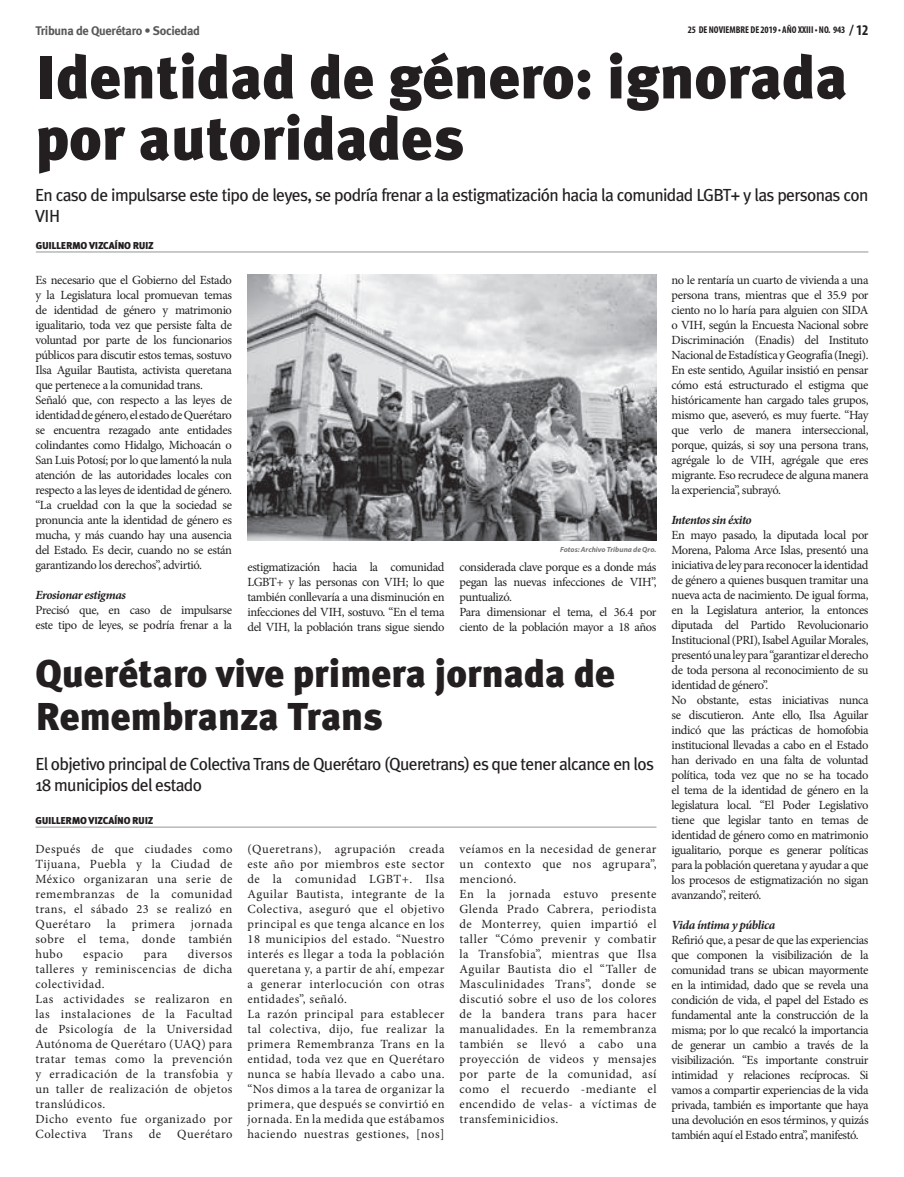
<style>
.page{position:relative;width:904px;height:1177px;background:#fff}
.page>*{position:absolute;margin:0;border:0;box-sizing:border-box;transform-origin:0 0}
.t1{font:900 61.25px/61.2px "Meta Plus";color:#231f20}
.t2{font:900 38.75px/42.5px "Meta Plus";color:#231f20}
.t3{font:17.5px/21px "Meta Plus";letter-spacing:-.04em;color:#231f20}
.t4{font:12.5px/15px "Minion Pro";letter-spacing:-.025em;color:#231f20;text-align:justify}
.t5{font:12.5px/15px "Minion Pro";letter-spacing:.04em;color:#231f20}
.t6{font:italic 700 12.5px "Minion Pro";letter-spacing:-.035em;color:#231f20}
.t7{font:700 12.5px "Meta Plus";letter-spacing:-.025em;color:#57585a}
.t8{font:900 10px "Meta Plus Lining";letter-spacing:-.025em;color:#231f20}
.t9{font:700 condensed 9.88px "Myriad Pro";color:#231f20}
.t10{font:italic 700 7.5px "Myriad Pro";color:#76787b}
.s1{font-size:15px}
.s2{font-size:14.88px}
</style>
<div class="page">
<hr style="left:36px;top:251px;width:832px;height:1px;background:#939598">
<hr style="left:35px;top:826px;width:621px;height:1px;background:#939598">
<img style="left:247px;top:275px;width:409px;height:265px">
<p class="t7" style="left:35px;top:24px;width:166px">Tribuna de Querétaro • Sociedad</p>
<p class="t9" style="left:687px;top:24px;width:182px">25 DE NOVIEMBRE DE 2019 • AÑO XXIII • NO. 943 <span class="s1">/</span> <span class="s2">12</span></p>
<h1 class="t1" style="left:35px;top:47px;width:813px">Identidad de género: ignorada por autoridades</h1>
<h3 class="t3" style="left:35px;top:185px;width:834px">En caso de impulsarse este tipo de leyes, se podría frenar a la estigmatización hacia la comunidad LGBT+ y las personas con<br>VIH</h3>
<p class="t8" style="left:36px;top:239px;width:119px">GUILLERMO VIZCAÍNO RUIZ</p>
<p class="t4" style="left:35px;top:272px;width:198px;text-align:left">Es necesario que el Gobierno del Estado y la Legislatura local promuevan temas de identidad de género y matrimonio igualitario, toda vez que persiste falta de voluntad por parte de los funcionarios públicos para discutir estos temas, sostuvo Ilsa Aguilar Bautista, activista queretana que pertenece a la comunidad trans.<br>Señaló que, con respecto a las leyes de identidad de género, el estado de Querétaro se encuentra rezagado ante entidades colindantes como Hidalgo, Michoacán o San Luis Potosí; por lo que lamentó la nula atención de las autoridades locales con respecto a las leyes de identidad de género. “La crueldad con la que la sociedad se pronuncia ante la identidad de género es mucha, y más cuando hay una ausencia del Estado. Es decir, cuando no se están garantizando los derechos”, advirtió.</p>
<p class="t6" style="left:35px;top:586px;width:92px">Erosionar estigmas</p>
<p class="t4" style="left:35px;top:602px;width:198px">Precisó que, en caso de impulsarse este tipo de leyes, se podría frenar a la</p>
<p class="t10" style="left:560px;top:544px;width:98px">Fotos: Archivo Tribuna de Qro.</p>
<p class="t4" style="left:459px;top:559px;width:198px;text-align:left">considerada clave porque es a donde más pegan las nuevas infecciones de VIH”, puntualizó.<br>Para dimensionar el tema, el 36.4 por ciento de la población mayor a 18 años</p>
<p class="t4" style="left:247px;top:559px;width:198px">estigmatización hacia la comunidad LGBT+ y las personas con VIH; lo que también conllevaría a una disminución en infecciones del VIH, sostuvo. “En el tema del VIH, la población trans sigue siendo</p>
<h2 class="t2" style="left:35px;top:652px;width:581px">Querétaro vive primera jornada de<br>Remembranza Trans</h2>
<h3 class="t3" style="left:35px;top:753px;width:620px">El objetivo principal de Colectiva Trans de Querétaro (Queretrans) es que tener alcance en los<br>18 municipios del estado</h3>
<p class="t8" style="left:35px;top:814px;width:119px">GUILLERMO VIZCAÍNO RUIZ</p>
<p class="t4" style="left:35px;top:841px;width:198px">Después de que ciudades como Tijuana, Puebla y la Ciudad de México organizaran una serie de remembranzas de la comunidad trans, el sábado 23 se realizó en Querétaro</p>
<p class="t4" style="left:35px;top:916px;width:198px;text-indent:155px">jornada sobre el tema, donde también hubo</p>
<p class="t4" style="left:107px;top:916px;width:11px">la</p>
<p class="t5" style="left:132px;top:916px;width:45px">primera</p>
<p class="t5" style="left:35px;top:946px;width:198px;text-indent:152px">diversos talleres y reminiscencias de dicha colectividad.<br>Las actividades se realizaron en las instalaciones de la Facultad de Psicología de la Universidad<br>Autónoma de Querétaro (UAQ) para tratar temas como la prevención y erradicación de la transfobia y un taller de realización de objetos translúdicos.<br>Dicho evento fue organizado por<br>Colectiva</p>
<p class="t5" style="left:83px;top:946px;width:41px">espacio</p>
<p class="t4" style="left:144px;top:946px;width:25px">para</p>
<p class="t4" style="left:103px;top:1126px;width:32px">Trans</p>
<p class="t4" style="left:149px;top:1126px;width:14px">de</p>
<p class="t5" style="left:177px;top:1126px;width:57px">Querétaro</p>
<p class="t5" style="left:247px;top:841px;width:198px">(Queretrans), agrupación creada este año por miembros este sector de la comunidad LGBT+. Ilsa Aguilar Bautista, integrante de la Colectiva, aseguró que el objetivo principal es que tenga alcance en los 18 municipios del estado. “Nuestro interés es llegar a toda la población queretana y, a partir de ahí, empezar a generar interlocución con otras entidades”, señaló.<br>La razón principal para establecer tal colectiva, dijo, fue realizar la primera Remembranza Trans en la entidad, toda vez que en Querétaro nunca se había llevado a cabo una. “Nos dimos a la tarea de organizar la primera, que después se convirtió en jornada. En la medida que estábamos haciendo nuestras gestiones, [nos]</p>
<p class="t5" style="left:459px;top:841px;width:198px">veíamos en la necesidad de generar un contexto que nos agrupara”, mencionó.<br>En la jornada estuvo presente<br>Glenda Prado Cabrera, periodista de Monterrey, quien impartió el taller “Cómo prevenir y combatir la Transfobia”, mientras que Ilsa<br>Aguilar Bautista dio el “Taller de<br>Masculinidades Trans”, donde se discutió sobre el uso de los colores de la bandera trans para hacer manualidades. En la remembranza también se llevó a cabo una proyección de videos y mensajes por parte de la comunidad, así como el recuerdo -mediante el encendido de velas- a víctimas de transfeminicidios.</p>
<p class="t4" style="left:671px;top:272px;width:198px">no le rentaría un cuarto de vivienda a una persona trans, mientras que el 35.9 por ciento no lo haría para alguien con SIDA o VIH, según la Encuesta Nacional sobre Discriminación (Enadis) del Instituto Nacional de Estadística y Geografía (Inegi).<br>En este sentido, Aguilar insistió en pensar cómo está estructurado el estigma que históricamente han cargado tales grupos, mismo que, aseveró, es muy fuerte. “Hay que verlo de manera interseccional, porque, quizás, si soy una persona trans, agrégale lo de VIH, agrégale que eres migrante. Eso recrudece de alguna manera la experiencia”, subrayó.</p>
<p class="t6" style="left:671px;top:511px;width:82px">Intentos sin éxito</p>
<p class="t4" style="left:671px;top:527px;width:198px;text-align:left">En mayo pasado, la diputada local por Morena, Paloma Arce Islas, presentó una iniciativa de ley para reconocer la identidad de género a quienes busquen tramitar una nueva acta de nacimiento. De igual forma, en la Legislatura anterior, la entonces diputada del Partido Revolucionario Institucional (PRI), Isabel Aguilar Morales, presentó una ley para “garantizar el derecho de toda persona al reconocimiento de su identidad de género”.<br>No obstante, estas iniciativas nunca se discutieron. Ante ello, Ilsa Aguilar indicó que las prácticas de homofobia institucional llevadas a cabo en el Estado han derivado en una falta de voluntad política, toda vez que no se ha tocado el tema de la identidad de género en la legislatura local. “El Poder Legislativo tiene que legislar tanto en temas de identidad de género como en matrimonio igualitario, porque es generar políticas para la población queretana y ayudar a que los procesos de estigmatización no sigan avanzando”, reiteró.</p>
<p class="t6" style="left:671px;top:916px;width:105px">Vida íntima y pública</p>
<p class="t4" style="left:671px;top:932px;width:198px">Refirió que, a pesar de que las experiencias que componen la visibilización de la comunidad trans se ubican mayormente en la intimidad, dado que se revela una condición de vida, el papel del Estado es fundamental ante la construcción de la misma; por lo que recalcó la importancia de generar un cambio a través de la visibilización. “Es importante construir intimidad y relaciones recíprocas. Si vamos a compartir experiencias de la vida privada, también es importante que haya una devolución en esos términos, y quizás también aquí el Estado entra”, manifestó.</p>
</div>
